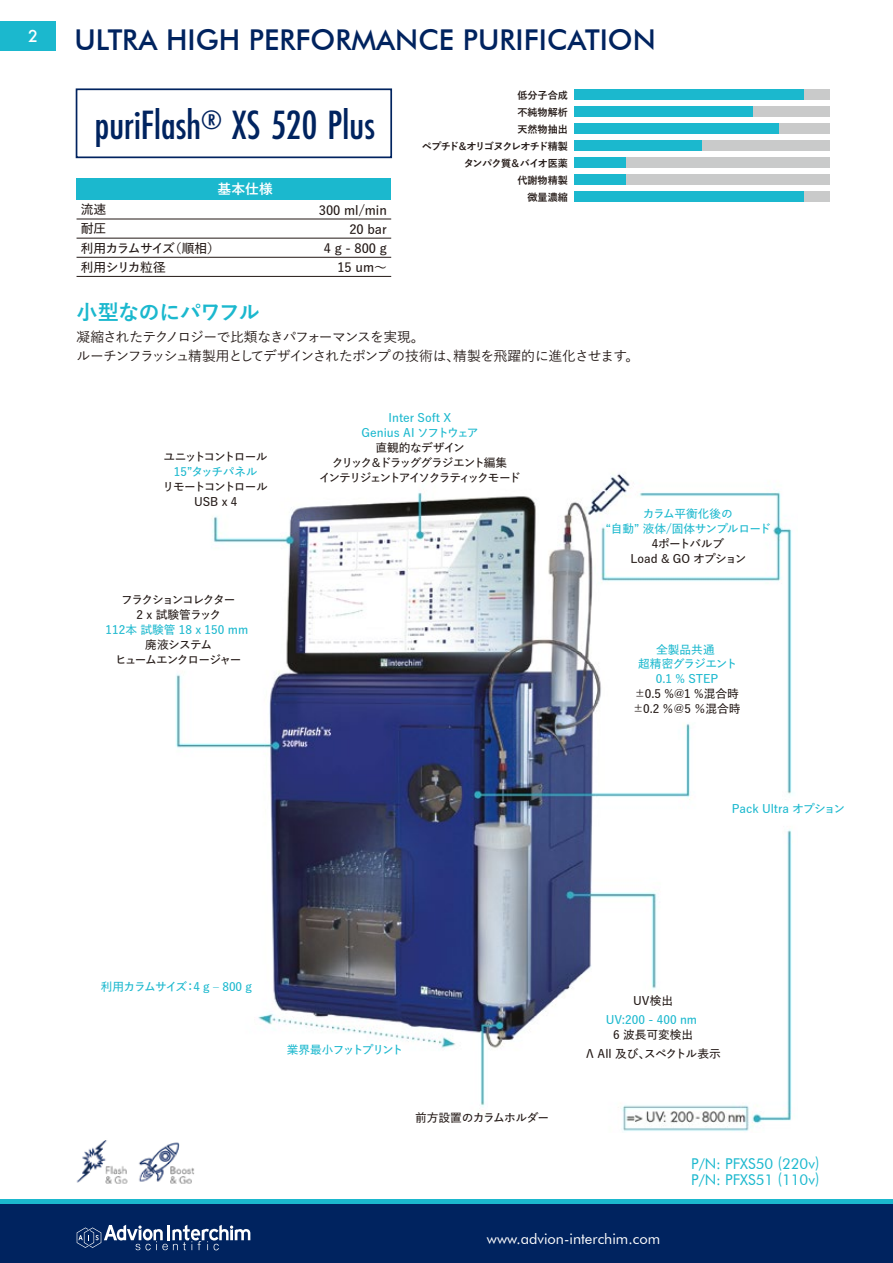
<style>
.page{position:relative;width:893px;height:1263px;background:#fff}
.page>*{position:absolute;margin:0;border:0;box-sizing:border-box;transform-origin:0 0}
.t1{font:500 42.45px "Futura PT Cond";letter-spacing:-.01em;color:#00235f}
.t2{font:500 28.65px "Futura BT";color:#00235f}
.t3{font:700 21.3px "Yu Go Pr 6 N";letter-spacing:-.04em;color:#1bb8ce}
.t4{font:500 15.9px "Futura";color:#fff}
.t5{font:14.85px/15.9px "Futura BT";color:#1bb8ce}
.t6{font:14.7px "Futura BT";color:#fff}
.t7{font:500 13.8px/19.2px "Yu Go Pr 6 N";letter-spacing:-.065em;color:#221815}
.t8{font:700 13.8px "Yu Go Pr 6 N";color:#fff}
.t9{font:600 12.75px/19.2px "Yu Go Pr 6 N";color:#221815;text-align:right}
.t10{font:600 12.75px/19.2px "Yu Go Pr 6 N";letter-spacing:-.05em;color:#221815}
.t11{font:600 11.7px/14.9px "Yu Go Pr 6 N";color:#1bb8ce;text-align:center}
.t12{font:600 11.7px/14.9px "Yu Go Pr 6 N";letter-spacing:-.13em;color:#221815;text-align:center}
.t13{font:600 11.7px/14.9px "Yu Go Pr 6 N";letter-spacing:-.08em;color:#221815}
.t14{font:600 11.7px/14.9px "Yu Go Pr 6 N";letter-spacing:-.04em;color:#221815;text-align:center}
.t15{font:600 11.7px/19.2px "Yu Go Pr 6 N";color:#221815;text-align:center}
.t16{font:600 11.7px/14.9px "Yu Go Pr 6 N";letter-spacing:-.115em;color:#221815;text-align:center}
.t17{font:600 11.7px "Yu Go Pr 6 N";letter-spacing:-.06em;color:#1bb8ce}
.t18{font:600 11.7px/14.9px "Yu Go Pr 6 N";letter-spacing:-.1em;color:#221815;text-align:center}
.t19{font:600 11.7px "Yu Go Pr 6 N";letter-spacing:-.125em;color:#1bb8ce}
.t20{font:600 11.7px "Yu Go Pr 6 N";letter-spacing:-.15em;color:#221815}
.t21{font:600 11.7px "Yu Go Pr 6 N";letter-spacing:-.025em;color:#1bb8ce}
.t22{font:700 10.05px/17px "Yu Go Pr 6 N";color:#221815;text-align:right}
</style>
<div class="page">
<div style="left:77px;top:179px;width:314px;height:21px;background:#1bb8ce"></div>
<div style="left:0;top:21px;width:55px;height:30px;background:#1bb8ce"></div>
<div style="left:0;top:1203px;width:893px;height:60px;background:#00235f"></div>
<hr style="left:0;top:1199px;width:893px;height:4px;background:#1bb8ce">
<svg style="left:77px;top:1225px;width:173px;height:25px"></svg>
<div style="left:76px;top:88px;width:316px;height:70px;border:2px solid #00235f"></div>
<hr style="left:77px;top:219px;width:314px;height:1px;background:#221815">
<hr style="left:77px;top:238px;width:314px;height:1px;background:#221815">
<hr style="left:77px;top:257px;width:314px;height:1px;background:#221815">
<hr style="left:77px;top:276px;width:314px;height:1px;background:#221815">
<img style="left:175px;top:473px;width:617px;height:659px">
<div style="left:574px;top:89px;width:255px;height:11px;background:#c9caca"></div>
<div style="left:574px;top:89px;width:230px;height:11px;background:#1bb8ce"></div>
<div style="left:574px;top:106px;width:255px;height:11px;background:#c9caca"></div>
<div style="left:574px;top:106px;width:179px;height:11px;background:#1bb8ce"></div>
<div style="left:574px;top:123px;width:255px;height:11px;background:#c9caca"></div>
<div style="left:574px;top:123px;width:204px;height:11px;background:#1bb8ce"></div>
<div style="left:574px;top:140px;width:255px;height:11px;background:#c9caca"></div>
<div style="left:574px;top:140px;width:128px;height:11px;background:#1bb8ce"></div>
<div style="left:574px;top:157px;width:255px;height:11px;background:#c9caca"></div>
<div style="left:574px;top:157px;width:51px;height:11px;background:#1bb8ce"></div>
<div style="left:574px;top:174px;width:255px;height:11px;background:#c9caca"></div>
<div style="left:574px;top:174px;width:51px;height:11px;background:#1bb8ce"></div>
<div style="left:574px;top:191px;width:255px;height:11px;background:#c9caca"></div>
<div style="left:574px;top:191px;width:230px;height:11px;background:#1bb8ce"></div>
<img style="left:76px;top:1140px;width:119px;height:44px">
<h3 class="t4" style="left:28px;top:25px;width:11px">2</h3>
<h2 class="t2" style="left:74px;top:23px;width:583px">ULTRA HIGH PERFORMANCE PURIFICATION</h2>
<h1 class="t1" style="left:94px;top:100px;width:282px">puriFlash<sup>®</sup> XS 520 Plus</h1>
<p class="t9" style="left:81px;top:198px;width:27px">流速</p>
<p class="t8" style="left:218px;top:181px;width:57px">基本仕様</p>
<p class="t10" style="left:81px;top:217px;width:141px">耐圧<br>利用カラムサイズ（順相）利用シリカ粒径</p>
<h3 class="t3" style="left:77px;top:300px;width:185px">小型なのにパワフル</h3>
<p class="t9" style="left:319px;top:199px;width:70px">300 ml/min<br>20 bar<br>4 g - 800 g<br>15 um～</p>
<p class="t22" style="left:422px;top:87px;width:148px">低分子合成<br>不純物解析<br>天然物抽出<br>ペプチド＆オリゴヌクレオチド精製タンパク質＆バイオ医薬<br>代謝物精製<br>微量濃縮</p>
<p class="t7" style="left:76px;top:325px;width:564px">凝縮されたテクノロジーで比類なきパフォーマンスを実現。<br>ルーチンフラッシュ精製用としてデザインされたポンプの技術は、精製を飛躍的に進化させます。</p>
<p class="t20" style="left:164px;top:446px;width:106px">ユニットコントロール</p>
<p class="t21" style="left:174px;top:461px;width:85px">15”タッチパネル</p>
<p class="t18" style="left:163px;top:478px;width:107px">リモートコントロール<br>USB x 4</p>
<p class="t16" style="left:121px;top:591px;width:116px">フラクションコレクター<br>2 x 試験管ラック</p>
<p class="t11" style="left:105px;top:621px;width:144px">112本 試験管 18 x 150 mm</p>
<p class="t13" style="left:115px;top:635px;width:128px;text-align:center">廃液システム<br>ヒュームエンクロージャー</p>
<p class="t11" style="left:362px;top:409px;width:118px">Inter Soft X<br>Genius AI ソフトウェア</p>
<p class="t12" style="left:319px;top:439px;width:204px">直観的なデザイン<br>クリック＆ドラッググラジエント編集<br>インテリジェントアイソクラティックモード</p>
<p class="t11" style="left:606px;top:505px;width:167px">カラム平衡化後の<br>“自動” 液体/固体サンプルロード</p>
<p class="t14" style="left:630px;top:535px;width:117px">4ポートバルブ<br>Load &amp; GO オプション</p>
<p class="t11" style="left:638px;top:640px;width:101px">全製品共通<br>超精密グラジエント<br>0.1 % STEP</p>
<p class="t13" style="left:632px;top:685px;width:109px">±0.5 %@1 %混合時±0.2 ％＠5 ％混合時</p>
<p class="t11" style="left:732px;top:800px;width:115px">Pack Ultra オプション</p>
<p class="t17" style="left:101px;top:976px;width:153px">利用カラムサイズ：4 g ‒ 800 g</p>
<p class="t19" style="left:287px;top:1039px;width:118px">業界最小フットプリント</p>
<p class="t13" style="left:633px;top:992px;width:41px">UV検出</p>
<p class="t11" style="left:606px;top:1011px;width:93px">UV:200 - 400 nm</p>
<p class="t15" style="left:584px;top:1023px;width:138px">6 波長可変検出<br>Λ All 及び、スペクトル表示</p>
<p class="t14" style="left:415px;top:1109px;width:136px">前方設置のカラムホルダー</p>
<p class="t6" style="left:487px;top:1229px;width:175px">www.advion-interchim.com</p>
<p class="t5" style="left:691px;top:1155px;width:130px">P/N: PFXS50 (220v)<br>P/N: PFXS51 (110v)</p>
</div>
